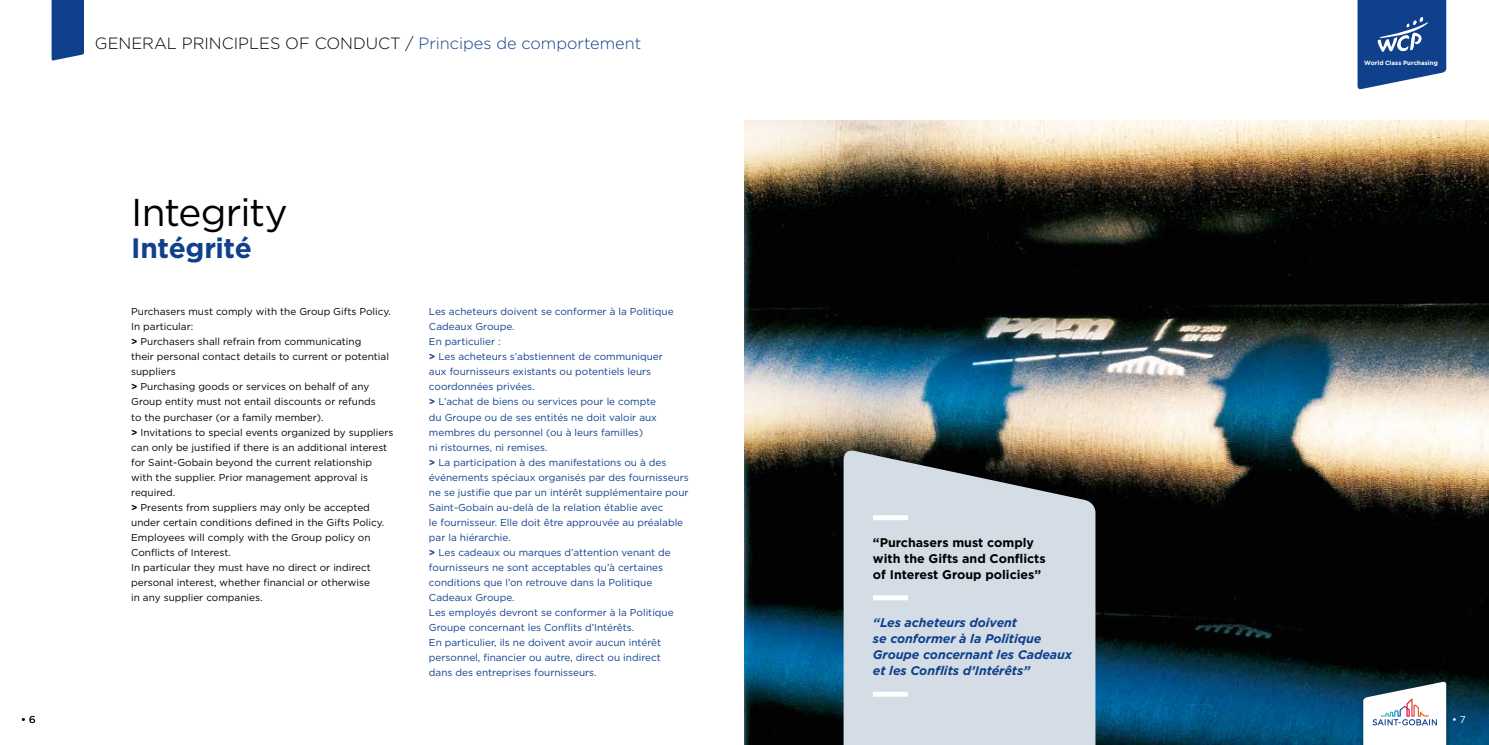
<style>
.page{position:relative;width:1489px;height:745px;background:#fff}
.page>*{position:absolute;margin:0;border:0;box-sizing:border-box;transform-origin:0 0}
.t1{font:38.75px "Gotham";letter-spacing:-.02em;color:#000}
.t2{font:700 28px "Gotham";letter-spacing:-.01em;color:#10408b}
.t3{font:300 16.25px "Gotham";color:#000}
.t4{font:italic 700 12.5px/16.2px "Gotham";letter-spacing:-.005em;color:#10408b}
.t5{font:700 12.5px/16.2px "Gotham";color:#000}
.t6{font:10px/15px "Gotham";color:#10408b}
.t7{font:10px/15px "Gotham";color:#000}
.t8{font:10px "Gotham";color:#fff}
.t9{font:700 6.12px "Gotham";letter-spacing:.01em;color:#fff}
.s1{color:#10408b}
.s2{font-weight:700}
</style>
<div class="page">
<img style="left:744px;top:120px;width:744px;height:624px">
<svg style="left:843px;top:448px;width:252px;height:296px;background:#c3cad1"></svg>
<div style="left:872px;top:515px;width:35px;height:5px;background:#fff"></div>
<div style="left:872px;top:595px;width:35px;height:5px;background:#fff"></div>
<div style="left:872px;top:691px;width:35px;height:5px;background:#fff"></div>
<div style="left:1357px;top:676px;width:94px;height:68px;background:#000;opacity:.3"></div>
<svg style="left:1363px;top:680px;width:82px;height:64px"></svg>
<svg style="left:1357px;top:0;width:88px;height:90px;background:#365e9d"></svg>
<div style="left:52px;top:0;width:32px;height:61px;background:#10408b"></div>
<h3 class="t3" style="left:95px;top:33px;width:548px">GENERAL PRINCIPLES OF CONDUCT / <span class="s1">Principes de comportement</span></h3>
<h1 class="t1" style="left:131px;top:189px;width:158px">Integrity</h1>
<h2 class="t2" style="left:131px;top:229px;width:122px">Intégrité</h2>
<p class="t7" style="left:131px;top:304px;width:264px">Purchasers must comply with the Group Gifts Policy.<br>In particular:<br><span class="s2">&gt;</span> Purchasers shall refrain from communicating<br>their personal contact details to current or potential suppliers<br><span class="s2">&gt;</span> Purchasing goods or services on behalf of any Group entity must not entail discounts or refunds<br>to the purchaser (or a family member).<br><span class="s2">&gt;</span> Invitations to special events organized by suppliers can only be justified if there is an additional interest for Saint-Gobain beyond the current relationship with the supplier. Prior management approval is required.<br><span class="s2">&gt;</span> Presents from suppliers may only be accepted under certain conditions defined in the Gifts Policy.<br>Employees will comply with the Group policy on Conflicts of Interest.<br>In particular they must have no direct or indirect personal interest, whether financial or otherwise<br>in any supplier companies.</p>
<p class="t6" style="left:429px;top:304px;width:261px">Les acheteurs doivent se conformer à la Politique Cadeaux Groupe.<br>En particulier :<br><span class="s2">&gt;</span> Les acheteurs s’abstiennent de communiquer<br>aux fournisseurs existants ou potentiels leurs coordonnées privées.<br><span class="s2">&gt;</span> L’achat de biens ou services pour le compte<br>du Groupe ou de ses entités ne doit valoir aux membres du personnel (ou à leurs familles)<br>ni ristournes, ni remises.<br><span class="s2">&gt;</span> La participation à des manifestations ou à des événements spéciaux organisés par des fournisseurs ne se justifie que par un intérêt supplémentaire pour Saint-Gobain au-delà de la relation établie avec<br>le fournisseur. Elle doit être approuvée au préalable par la hiérarchie.<br><span class="s2">&gt;</span> Les cadeaux ou marques d’attention venant de fournisseurs ne sont acceptables qu’à certaines conditions que l’on retrouve dans la Politique Cadeaux Groupe.<br>Les employés devront se conformer à la Politique Groupe concernant les Conflits d’Intérêts.<br>En particulier, ils ne doivent avoir aucun intérêt personnel, financier ou autre, direct ou indirect<br>dans des entreprises fournisseurs.</p>
<p class="t5" style="left:872px;top:533px;width:174px">“Purchasers must comply with the Gifts and Conflicts of Interest Group policies”</p>
<p class="t4" style="left:872px;top:613px;width:201px">“Les acheteurs doivent<br>se conformer à la Politique<br>Groupe concernant les Cadeaux et les Conflits d’Intérêts”</p>
<p class="t9" style="left:1363px;top:59px;width:75px">World Class Purchasing</p>
<p class="t7" style="left:21px;top:711px;width:16px">• 6</p>
<p class="t8" style="left:1451px;top:713px;width:15px">• 7</p>
</div>
